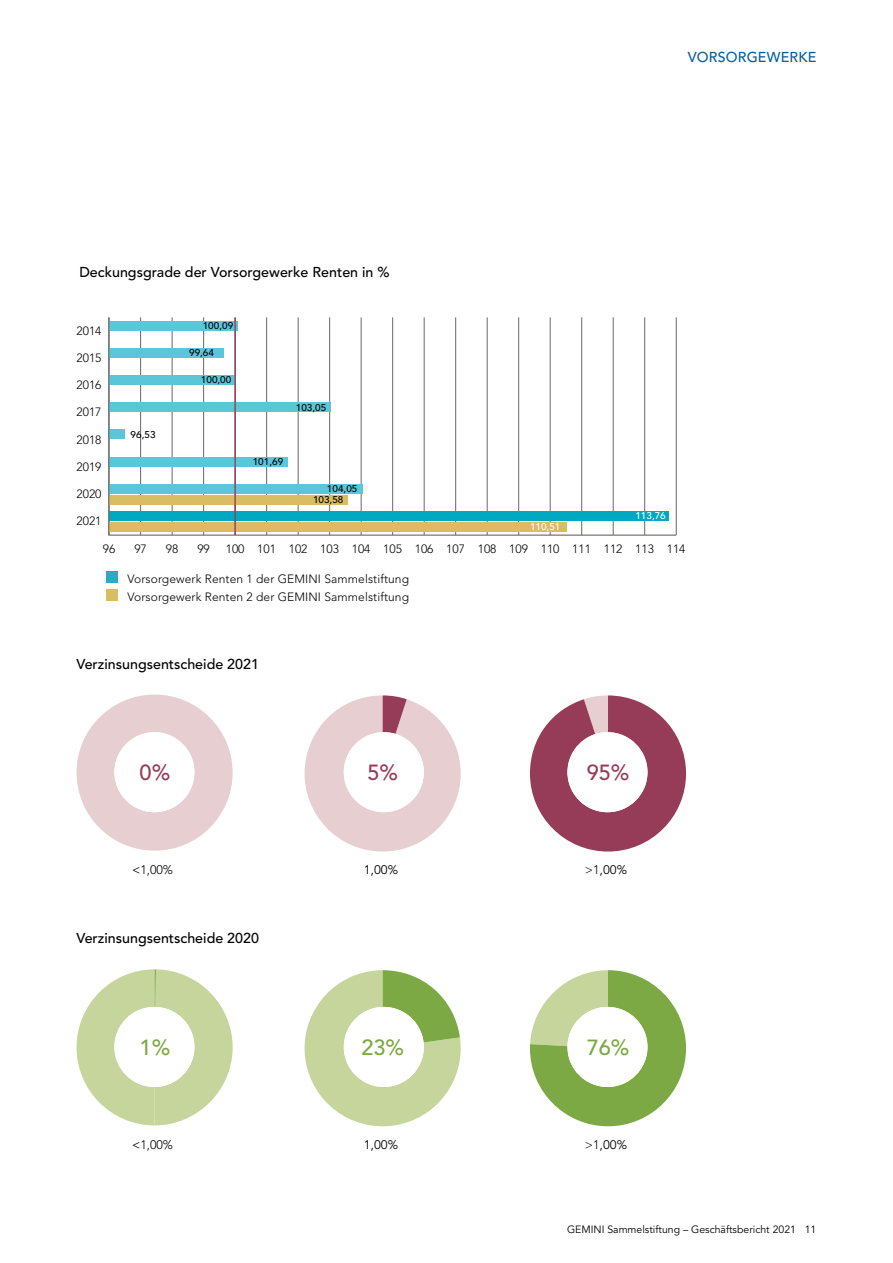
<style>
.page{position:relative;width:893px;height:1263px;background:#fff}
.page>*{position:absolute;margin:0;border:0;box-sizing:border-box;transform-origin:0 0}
.t1{font:500 21.75px "Avenir";color:#7ca943}
.t2{font:500 21.75px "Avenir";color:#973c58}
.t3{font:500 14.25px "Avenir LT Std";color:#000}
.t4{font:500 14.25px "Avenir LT Std";letter-spacing:.01em;color:#0860a0}
.t5{font:12.45px "Avenir";color:#000}
.t6{font:300 12.45px "Avenir";color:#000}
.t7{font:300 12px "Avenir";color:#000}
.t8{font:300 12px/18px "Avenir LT Std";letter-spacing:.01em;color:#000}
.t9{font:10.5px "Avenir LT Std";color:#000}
.t10{font:500 9.75px/10.8px "Avenir";color:#000}
.t11{font:500 9.75px "Avenir";color:#fff}
.s1{font-weight:400}
.s2{font-weight:300}
</style>
<div class="page">
<hr style="left:109px;top:534px;width:567px;height:2px;background:#6a6864">
<hr style="left:109px;top:317px;width:1px;height:218px;background:#6a6864">
<hr style="left:140px;top:317px;width:1px;height:218px;background:#6a6864">
<hr style="left:172px;top:317px;width:1px;height:218px;background:#6a6864">
<hr style="left:203px;top:317px;width:1px;height:218px;background:#6a6864">
<hr style="left:266px;top:317px;width:1px;height:218px;background:#6a6864">
<hr style="left:298px;top:317px;width:1px;height:218px;background:#6a6864">
<hr style="left:329px;top:317px;width:1px;height:218px;background:#6a6864">
<hr style="left:361px;top:317px;width:1px;height:218px;background:#6a6864">
<hr style="left:392px;top:317px;width:1px;height:218px;background:#6a6864">
<hr style="left:424px;top:317px;width:1px;height:218px;background:#6a6864">
<hr style="left:455px;top:317px;width:1px;height:218px;background:#6a6864">
<hr style="left:487px;top:317px;width:1px;height:218px;background:#6a6864">
<hr style="left:518px;top:317px;width:1px;height:218px;background:#6a6864">
<hr style="left:550px;top:317px;width:1px;height:218px;background:#6a6864">
<hr style="left:581px;top:317px;width:1px;height:218px;background:#6a6864">
<hr style="left:613px;top:317px;width:1px;height:218px;background:#6a6864">
<hr style="left:644px;top:317px;width:1px;height:218px;background:#6a6864">
<hr style="left:676px;top:317px;width:1px;height:218px;background:#6a6864">
<div style="left:109px;top:495px;width:239px;height:9px;background:#dabd63"></div>
<div style="left:109px;top:522px;width:457px;height:10px;background:#dabd63"></div>
<div style="left:109px;top:321px;width:129px;height:9px;background:#59c7d7"></div>
<div style="left:109px;top:348px;width:115px;height:10px;background:#59c7d7"></div>
<div style="left:109px;top:375px;width:126px;height:10px;background:#59c7d7"></div>
<div style="left:108px;top:402px;width:223px;height:10px;background:#59c7d7"></div>
<div style="left:108px;top:429px;width:17px;height:10px;background:#59c7d7"></div>
<div style="left:109px;top:457px;width:179px;height:9px;background:#59c7d7"></div>
<div style="left:109px;top:484px;width:254px;height:10px;background:#59c7d7"></div>
<div style="left:109px;top:511px;width:560px;height:10px;background:#00a8c2"></div>
<hr style="left:234px;top:317px;width:2px;height:218px;background:#973c58">
<hr style="left:108px;top:317px;width:1px;height:219px;background:#6a6864">
<svg style="left:77px;top:969px;width:156px;height:156px"></svg>
<svg style="left:304px;top:970px;width:157px;height:157px"></svg>
<svg style="left:530px;top:970px;width:156px;height:156px;background:#8fb45a"></svg>
<div style="left:114px;top:1007px;width:80px;height:80px;background:#fff;border-radius:50%"></div>
<div style="left:344px;top:1007px;width:80px;height:80px;background:#fff;border-radius:50%"></div>
<div style="left:567px;top:1007px;width:80px;height:80px;background:#fff;border-radius:50%"></div>
<div style="left:77px;top:694px;width:156px;height:157px;background:#e7ced1;border-radius:78px"></div>
<svg style="left:304px;top:695px;width:157px;height:157px"></svg>
<svg style="left:530px;top:695px;width:156px;height:156px"></svg>
<div style="left:114px;top:732px;width:80px;height:80px;background:#fff;border-radius:50%"></div>
<div style="left:344px;top:732px;width:80px;height:80px;background:#fff;border-radius:50%"></div>
<div style="left:567px;top:732px;width:80px;height:80px;background:#fff;border-radius:50%"></div>
<div style="left:106px;top:571px;width:12px;height:12px;background:#29acc3"></div>
<div style="left:106px;top:589px;width:12px;height:12px;background:#dabd63"></div>
<p class="t3" style="left:79px;top:264px;width:312px">Deckungsgrade der Vorsorgewerke Renten in %</p>
<p class="t7" style="left:77px;top:324px;width:26px">2014</p>
<p class="t7" style="left:77px;top:351px;width:26px">2015</p>
<p class="t7" style="left:77px;top:378px;width:26px">2016</p>
<p class="t7" style="left:77px;top:405px;width:26px">2017</p>
<p class="t7" style="left:77px;top:432px;width:26px">2018</p>
<p class="t7" style="left:77px;top:460px;width:26px">2019</p>
<p class="t7" style="left:77px;top:487px;width:26px">2020</p>
<p class="t7" style="left:77px;top:514px;width:26px">2021</p>
<p class="t10" style="left:131px;top:429px;width:26px">96,53</p>
<p class="t10" style="left:203px;top:320px;width:32px">100,09</p>
<p class="t10" style="left:189px;top:348px;width:26px">99,64</p>
<p class="t10" style="left:201px;top:375px;width:32px">100,00</p>
<p class="t10" style="left:296px;top:402px;width:32px">103,05</p>
<p class="t10" style="left:253px;top:456px;width:32px">101,69</p>
<p class="t10" style="left:313px;top:484px;width:46px;text-indent:14px">104,05<br>103,58</p>
<p class="t4" style="left:688px;top:49px;width:130px">VORSORGEWERKE</p>
<p class="t11" style="left:530px;top:521px;width:32px">110,51</p>
<p class="t11" style="left:635px;top:510px;width:32px">113,76</p>
<p class="t7" style="left:103px;top:541px;width:14px">96</p>
<p class="t7" style="left:134px;top:541px;width:14px">97</p>
<p class="t7" style="left:166px;top:541px;width:14px">98</p>
<p class="t7" style="left:197px;top:541px;width:14px">99</p>
<p class="t7" style="left:226px;top:541px;width:461px">100 101 102 103 104 105 106 107 108 109 110 111 112 113 114</p>
<p class="t8" style="left:128px;top:570px;width:283px">Vorsorgewerk Renten 1 der GEMINI Sammelstiftung<br>Vorsorgewerk Renten 2 der GEMINI Sammelstiftung</p>
<p class="t3" style="left:77px;top:656px;width:184px">Verzinsungsentscheide 2021</p>
<h1 class="t2" style="left:140px;top:760px;width:32px">0%</h1>
<h1 class="t2" style="left:367px;top:760px;width:32px">5%</h1>
<h1 class="t2" style="left:587px;top:760px;width:44px">95%</h1>
<p class="t6" style="left:132px;top:862px;width:42px"><span class="s1">&lt;</span>1,00%</p>
<p class="t5" style="left:364px;top:862px;width:36px">1,00%</p>
<p class="t5" style="left:585px;top:862px;width:44px"><span class="s2">&gt;1</span>,00%</p>
<p class="t3" style="left:77px;top:930px;width:184px">Verzinsungsentscheide 2020</p>
<h1 class="t1" style="left:140px;top:1035px;width:32px">1%</h1>
<h1 class="t1" style="left:361px;top:1035px;width:44px">23%</h1>
<h1 class="t1" style="left:587px;top:1035px;width:44px">76%</h1>
<p class="t6" style="left:132px;top:1137px;width:42px"><span class="s1">&lt;</span>1,00%</p>
<p class="t5" style="left:364px;top:1137px;width:36px">1,00%</p>
<p class="t5" style="left:585px;top:1137px;width:44px"><span class="s2">&gt;1</span>,00%</p>
<p class="t9" style="left:567px;top:1223px;width:251px">GEMINI Sammelstiftung – Geschäftsbericht 2021 11</p>
</div>
